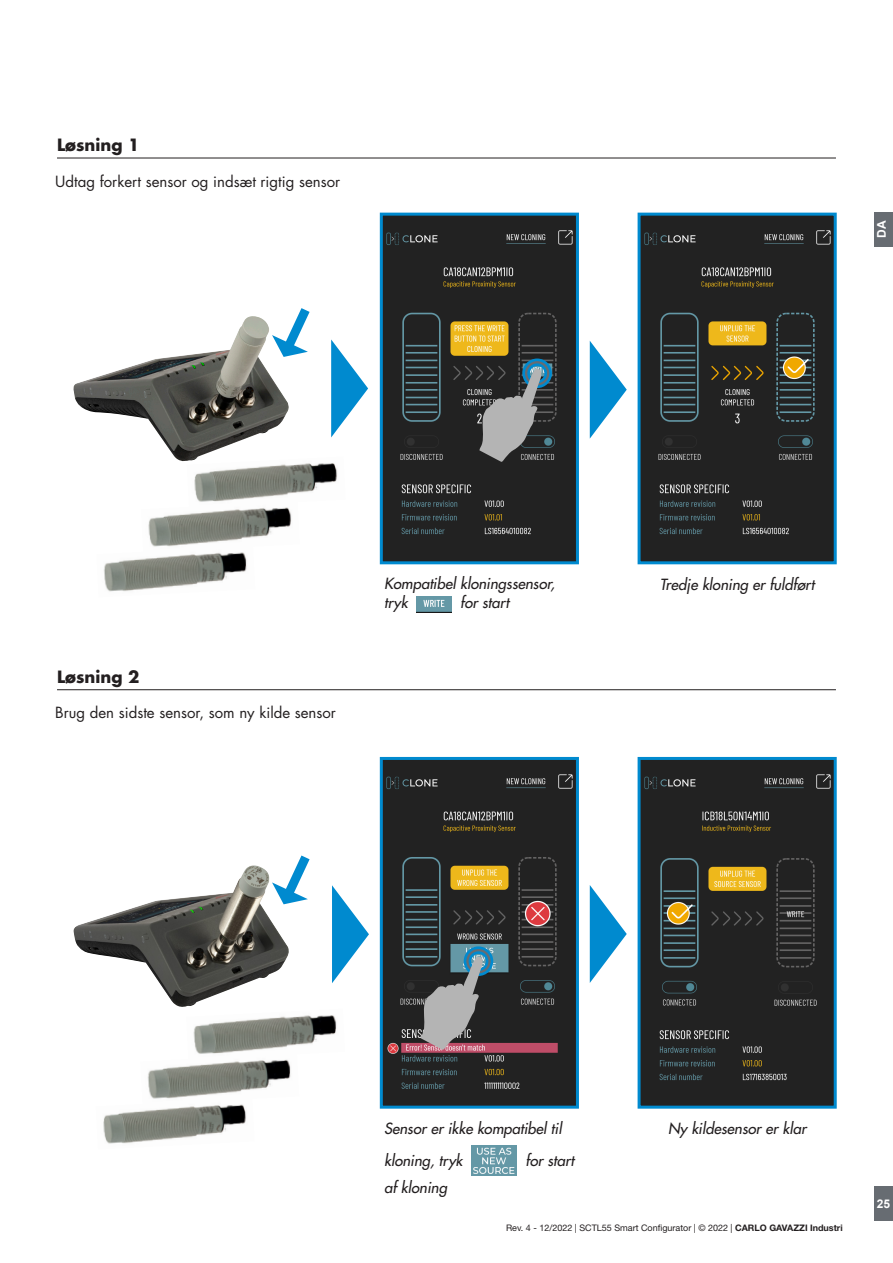
<style>
.page{position:relative;width:893px;height:1263px;background:#fff}
.page>*{position:absolute;margin:0;border:0;box-sizing:border-box;transform-origin:0 0}
.t1{font:700 16.5px "Futura Std";color:#231f20}
.t2{font:italic 500 15px/32.1px "Futura Std";color:#231f20}
.t3{font:15px "Futura Std";color:#231f20}
.t4{font:700 12px "Arial";color:#fff}
.t5{font:9px "Helvetica Neue LT Std";color:#231f20}
.s1{font-weight:700}
</style>
<div class="page">
<div style="left:874px;top:1186px;width:19px;height:34px;background:#676c72"></div>
<div style="left:874px;top:213px;width:19px;height:34px;background:#676c72"></div>
<img style="left:193px;top:1015px;width:144px;height:38px">
<img style="left:147px;top:1053px;width:144px;height:45px">
<img style="left:103px;top:1098px;width:143px;height:46px">
<hr style="left:57px;top:158px;width:779px;height:1px;background:#231f20">
<hr style="left:57px;top:689px;width:779px;height:1px;background:#231f20">
<img style="left:384px;top:761px;width:191px;height:344px">
<div style="left:380px;top:757px;width:199px;height:352px;border:3px solid #008acf"></div>
<img style="left:471px;top:1146px;width:46px;height:29px">
<img style="left:642px;top:761px;width:191px;height:344px">
<div style="left:638px;top:757px;width:199px;height:352px;border:3px solid #008acf"></div>
<svg style="left:590px;top:885px;width:37px;height:98px"></svg>
<div style="left:464px;top:946px;width:29px;height:30px;border:8px solid #008acf;border-radius:50%"></div>
<div style="left:466px;top:949px;width:25px;height:24px;border:2px solid #676c72;border-radius:50%"></div>
<svg style="left:421px;top:956px;width:62px;height:94px;background:#79797c"></svg>
<img style="left:73px;top:316px;width:216px;height:145px">
<svg style="left:272px;top:308px;width:38px;height:49px"></svg>
<img style="left:187px;top:457px;width:151px;height:44px">
<img style="left:148px;top:501px;width:144px;height:45px">
<img style="left:104px;top:546px;width:143px;height:46px">
<img style="left:384px;top:217px;width:191px;height:343px">
<div style="left:380px;top:213px;width:199px;height:351px;border:3px solid #008acf"></div>
<svg style="left:331px;top:339px;width:37px;height:98px"></svg>
<div style="left:522px;top:358px;width:30px;height:30px;border:8px solid #008acf;border-radius:50%"></div>
<div style="left:525px;top:361px;width:24px;height:24px;border:2px solid #676c72;border-radius:50%"></div>
<svg style="left:479px;top:368px;width:62px;height:94px;background:#6f7173"></svg>
<img style="left:642px;top:217px;width:191px;height:343px">
<div style="left:638px;top:213px;width:199px;height:351px;border:3px solid #008acf"></div>
<svg style="left:590px;top:341px;width:37px;height:98px"></svg>
<img style="left:73px;top:865px;width:216px;height:142px">
<svg style="left:272px;top:855px;width:38px;height:49px"></svg>
<svg style="left:332px;top:885px;width:37px;height:98px"></svg>
<img style="left:416px;top:596px;width:36px;height:17px">
<p class="t1" style="left:57px;top:134px;width:84px">Løsning 1</p>
<p class="t3" style="left:55px;top:172px;width:286px">Udtag forkert sensor og indsæt rigtig sensor</p>
<p class="t4" style="left:873px;top:238px;width:19px;rotate:-90deg">DA</p>
<p class="t1" style="left:57px;top:666px;width:84px">Løsning 2</p>
<p class="t3" style="left:55px;top:703px;width:282px">Brug den sidste sensor, som ny kilde sensor</p>
<p class="t2" style="left:384px;top:568px;width:172px">Kompatibel kloningssensor,</p>
<p class="t2" style="left:660px;top:568px;width:156px">Tredje kloning er fuldført</p>
<p class="t2" style="left:384px;top:587px;width:25px">tryk</p>
<p class="t2" style="left:460px;top:587px;width:50px">for start</p>
<p class="t2" style="left:384px;top:1113px;width:179px">Sensor er ikke kompatibel til kloning, tryk</p>
<p class="t2" style="left:525px;top:1145px;width:50px">for start</p>
<p class="t2" style="left:384px;top:1172px;width:64px">af kloning</p>
<p class="t2" style="left:668px;top:1113px;width:140px">Ny kildesensor er klar</p>
<p class="t5" style="left:506px;top:1223px;width:338px">Rev. 4 - 12/2022 | SCTL55 Smart Configurator | © 2022 | <span class="s1">CARLO GAVAZZI Industri</span></p>
<p class="t4" style="left:877px;top:1195px;width:15px">25</p>
</div>
